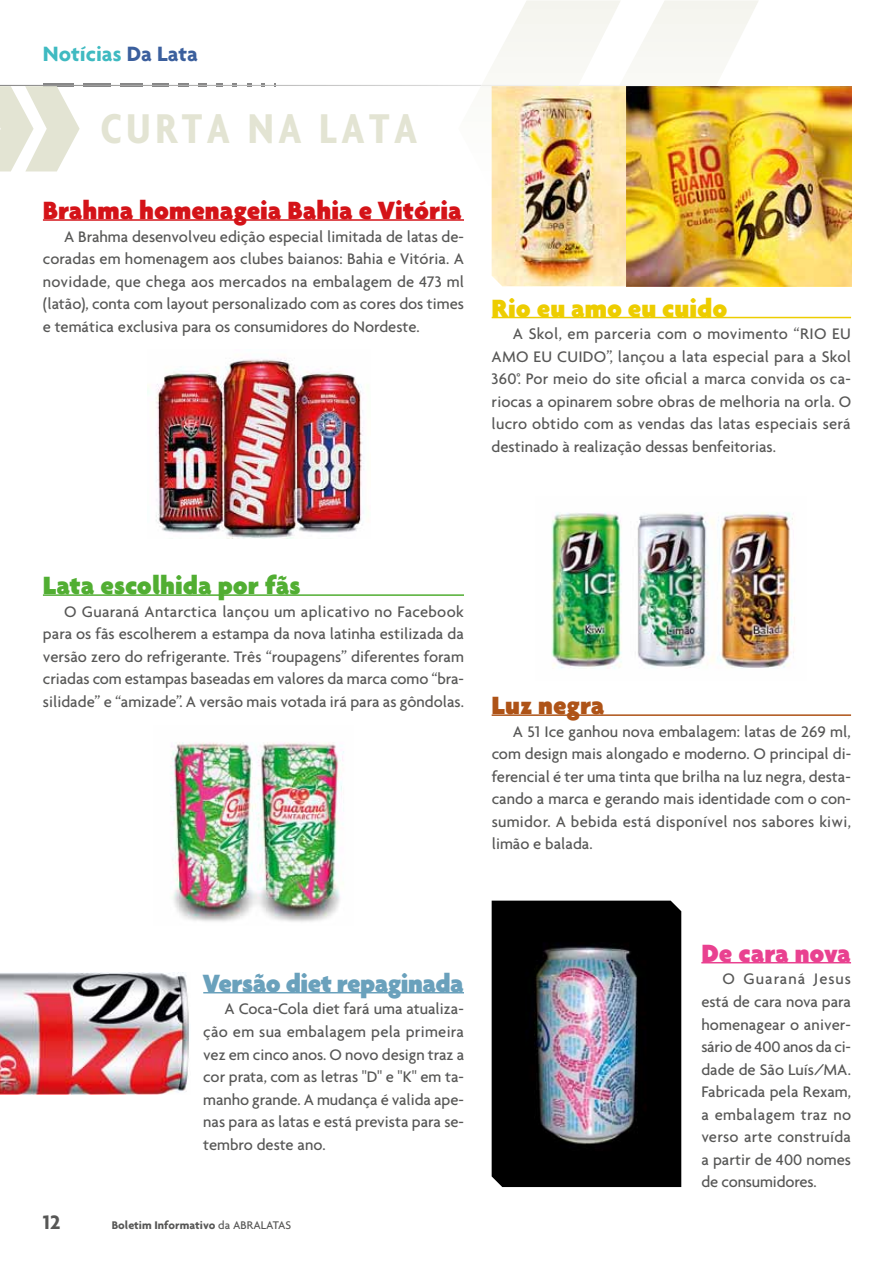
<style>
.page{position:relative;width:894px;height:1264px;background:#fff}
.page>*{position:absolute;margin:0;border:0;box-sizing:border-box;transform-origin:0 0}
.t1{font:700 condensed 45px "Agenda";letter-spacing:.1em;color:#e3e4d3}
.t2{font:900 27px "Agenda";color:#d41318}
.t3{font:900 27px "Agenda";letter-spacing:-.02em;color:#6aa1bc}
.t4{font:900 27px "Agenda";color:#51ae32}
.t5{font:900 27px "Agenda";color:#edcd00}
.t6{font:900 27px "Agenda";color:#e94190}
.t7{font:900 27px "Agenda";color:#ae5317}
.t8{font:700 22.35px "Agenda";color:#3fbac1}
.t9{font:700 21px "Agenda";color:#575756}
.t10{font:500 16.5px/22.5px "Agenda";color:#575756;text-align:justify}
.t11{font:700 12px "Agenda";color:#575756}
.s1{color:#3b5f9d}
.s2{font-weight:500}
</style>
<div class="page">
<svg style="left:0;top:84px;width:458px;height:87px"></svg>
<svg style="left:458px;top:0;width:300px;height:86px"></svg>
<img style="left:481px;top:85px;width:193px;height:1px">
<hr style="left:43px;top:219px;width:421px;height:2px;background:#d41318">
<hr style="left:701px;top:962px;width:150px;height:1px;background:#e94190">
<hr style="left:43px;top:594px;width:421px;height:2px;background:#51ae32">
<hr style="left:203px;top:992px;width:261px;height:1px;background:#6aa1bc">
<hr style="left:491px;top:317px;width:360px;height:1px;background:#edcd00">
<hr style="left:491px;top:714px;width:360px;height:2px;background:#ae5317">
<img style="left:551px;top:512px;width:244px;height:157px">
<img style="left:147px;top:358px;width:217px;height:180px">
<img style="left:0;top:973px;width:189px;height:121px">
<img style="left:170px;top:742px;width:174px;height:180px">
<div style="left:491px;top:900px;width:190px;height:287px;background:#000"></div>
<img style="left:508px;top:925px;width:157px;height:237px">
<img style="left:491px;top:86px;width:360px;height:200px">
<h3 class="t8" style="left:43px;top:45px;width:157px">Notícias <span class="s1">Da Lata</span></h3>
<h1 class="t1" style="left:100px;top:115px;width:318px">CURTA NA LATA</h1>
<h2 class="t2" style="left:43px;top:200px;width:420px">Brahma homenageia Bahia e Vitória</h2>
<p class="t10" style="left:43px;top:226px;width:423px;text-indent:21px">A Brahma desenvolveu edição especial limitada de latas de&shy;coradas em homenagem aos clubes baianos: Bahia e Vitória. A novidade, que chega aos mercados na embalagem de 473 ml (latão), conta com layout personalizado com as cores dos times e temática exclusiva para os consumidores do Nordeste.</p>
<h2 class="t5" style="left:491px;top:297px;width:237px">Rio eu amo eu cuido</h2>
<p class="t10" style="left:491px;top:324px;width:361px;text-indent:21px">A Skol, em parceria com o movimento “RIO EU AMO EU CUIDO”, lançou a lata especial para a Skol 360°. Por meio do site oficial a marca convida os ca&shy;riocas a opinarem sobre obras de melhoria na orla. O lucro obtido com as vendas das latas especiais será destinado à realização dessas benfeitorias.</p>
<h2 class="t4" style="left:43px;top:575px;width:259px">Lata escolhida por fãs</h2>
<p class="t10" style="left:43px;top:601px;width:423px;text-indent:21px">O Guaraná Antarctica lançou um aplicativo no Facebook para os fãs escolherem a estampa da nova latinha estilizada da versão zero do refrigerante. Três “roupagens” diferentes foram criadas com estampas baseadas em valores da marca como “bra&shy;silidade” e “amizade”. A versão mais votada irá para as gôndolas.</p>
<h2 class="t7" style="left:491px;top:695px;width:114px">Luz negra</h2>
<p class="t10" style="left:491px;top:721px;width:361px;text-indent:21px">A 51 Ice ganhou nova embalagem: latas de 269 ml, com design mais alongado e moderno. O principal di&shy;ferencial é ter uma tinta que brilha na luz negra, desta&shy;cando a marca e gerando mais identidade com o con&shy;sumidor. A bebida está disponível nos sabores kiwi, limão e balada.</p>
<h2 class="t3" style="left:203px;top:972px;width:262px">Versão diet repaginada</h2>
<p class="t10" style="left:203px;top:999px;width:262px;text-indent:21px">A Coca-Cola diet fará uma atualiza&shy;ção em sua embalagem pela primeira vez em cinco anos. O novo design traz a cor prata, com as letras "D" e "K" em ta&shy;manho grande. A mudança é valida ape&shy;nas para as latas e está prevista para se&shy;tembro deste ano.</p>
<p class="t9" style="left:43px;top:1214px;width:19px">12</p>
<p class="t11" style="left:112px;top:1220px;width:181px">Boletim Informativo <span class="s2">da ABRALATAS</span></p>
<h2 class="t6" style="left:701px;top:942px;width:151px">De cara nova</h2>
<p class="t10" style="left:701px;top:969px;width:151px;text-indent:21px">O Guaraná Jesus está de cara nova para homenagear o aniver&shy;sário de 400 anos da ci&shy;dade de São Luís/MA.<br>Fabricada pela Rexam, a embalagem traz no verso arte construída a partir de 400 nomes de consumidores.</p>
</div>
